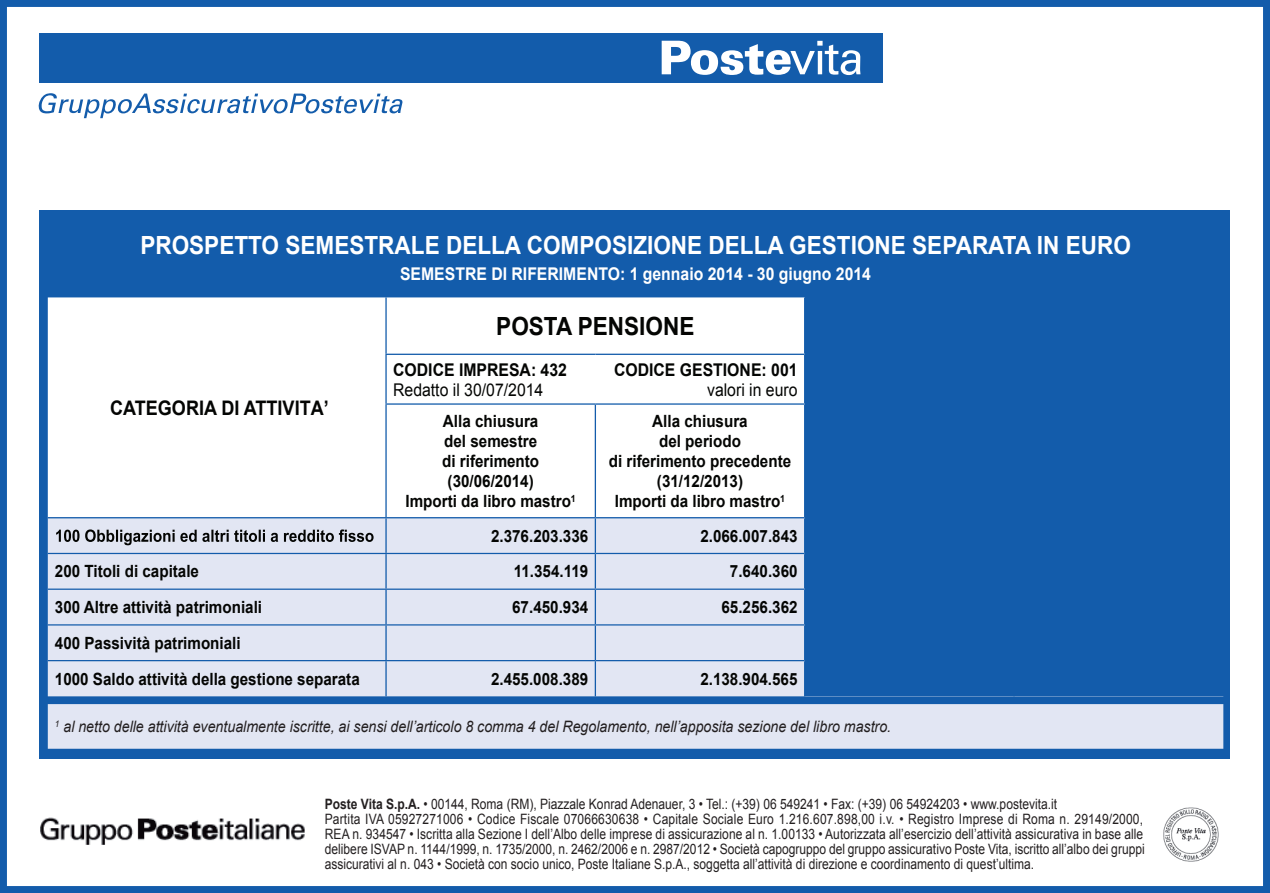
<style>
.page{position:relative;width:1270px;height:893px;background:#fff}
.page>*{position:absolute;margin:0;border:0;box-sizing:border-box;transform-origin:0 0}
.t1{font:700 24.97px "Arial";color:#fff;scale:.9 1}
.t2{font:700 24.97px "Arial";color:#040503;scale:.9 1}
.t3{font:700 20.03px "Arial";color:#040503;scale:.9 1}
.t4{font:700 17.55px "Arial";color:#fff;scale:.9 1}
.t5{font:700 17.55px "Arial";color:#040503;scale:.9 1}
.t6{font:17.55px "Arial";color:#040503;scale:.9 1}
.t7{font:700 16.88px/20px "Arial";color:#040503;text-align:center;scale:.9 1}
.t8{font:italic 15.75px "Arial";color:#231f20;scale:.9 1}
.t9{font:14.17px/15.1px "Arial";color:#231f20;scale:.84 1}
.s1{font-weight:700}
</style>
<div class="page">
<div style="left:0;top:0;width:1269px;height:893px;border:7px solid #135cab"></div>
<img style="left:1163px;top:807px;width:56px;height:55px">
<svg style="left:39px;top:93px;width:363px;height:25px"></svg>
<div style="left:39px;top:34px;width:596px;height:49px;background:#135cab"></div>
<div style="left:40px;top:210px;width:1189px;height:549px;background:#135cab"></div>
<div style="left:48px;top:297px;width:756px;height:220px;background:#fff"></div>
<svg style="left:48px;top:518px;width:1175px;height:231px;background:#d5ddee"></svg>
<hr style="left:385px;top:297px;width:1px;height:57px;background:#135cab">
<hr style="left:385px;top:355px;width:1px;height:48px;background:#135cab">
<hr style="left:385px;top:354px;width:210px;height:1px;background:#135cab">
<hr style="left:595px;top:354px;width:209px;height:1px;background:#135cab">
<hr style="left:385px;top:405px;width:1px;height:112px;background:#135cab">
<hr style="left:385px;top:403px;width:210px;height:2px;background:#135cab">
<hr style="left:594px;top:405px;width:2px;height:112px;background:#135cab">
<hr style="left:595px;top:403px;width:209px;height:2px;background:#135cab">
<hr style="left:385px;top:518px;width:1px;height:35px;background:#135cab">
<hr style="left:594px;top:518px;width:2px;height:35px;background:#135cab">
<hr style="left:48px;top:553px;width:338px;height:1px;background:#135cab">
<hr style="left:385px;top:554px;width:1px;height:35px;background:#135cab">
<hr style="left:386px;top:553px;width:209px;height:1px;background:#135cab">
<hr style="left:594px;top:554px;width:2px;height:35px;background:#135cab">
<hr style="left:595px;top:553px;width:209px;height:1px;background:#135cab">
<hr style="left:48px;top:589px;width:338px;height:1px;background:#135cab">
<hr style="left:385px;top:590px;width:1px;height:34px;background:#135cab">
<hr style="left:386px;top:589px;width:209px;height:1px;background:#135cab">
<hr style="left:594px;top:590px;width:2px;height:34px;background:#135cab">
<hr style="left:595px;top:589px;width:209px;height:1px;background:#135cab">
<hr style="left:48px;top:624px;width:338px;height:1px;background:#135cab">
<hr style="left:385px;top:625px;width:1px;height:35px;background:#135cab">
<hr style="left:386px;top:624px;width:209px;height:1px;background:#135cab">
<hr style="left:594px;top:625px;width:2px;height:35px;background:#135cab">
<hr style="left:595px;top:624px;width:209px;height:1px;background:#135cab">
<hr style="left:48px;top:660px;width:338px;height:1px;background:#135cab">
<hr style="left:385px;top:661px;width:1px;height:35px;background:#135cab">
<hr style="left:386px;top:660px;width:209px;height:1px;background:#135cab">
<hr style="left:594px;top:661px;width:2px;height:35px;background:#135cab">
<hr style="left:595px;top:660px;width:209px;height:1px;background:#135cab">
<svg style="left:56px;top:529px;width:317px;height:16px;background:#9ea1aa"></svg>
<img style="left:41px;top:817px;width:264px;height:28px">
<div style="left:576px;top:34px;width:306px;height:49px;background:#135cab"></div>
<svg style="left:661px;top:41px;width:199px;height:34px"></svg>
<div style="left:804px;top:297px;width:419px;height:399px;background:#135cab"></div>
<h1 class="t1" style="left:140px;top:229px;width:1101px">PROSPETTO SEMESTRALE DELLA COMPOSIZIONE DELLA GESTIONE SEPARATA IN EURO</h1>
<p class="t4" style="left:400px;top:262px;width:525px">SEMESTRE DI RIFERIMENTO: 1 gennaio 2014 - 30 giugno 2014</p>
<h2 class="t3" style="left:110px;top:394px;width:244px">CATEGORIA DI ATTIVITA’</h2>
<h1 class="t2" style="left:496px;top:309px;width:222px">POSTA PENSIONE</h1>
<p class="t5" style="left:393px;top:358px;width:195px">CODICE IMPRESA: 432</p>
<p class="t6" style="left:393px;top:378px;width:168px">Redatto il 30/07/2014</p>
<p class="t5" style="left:614px;top:358px;width:205px">CODICE GESTIONE: 001</p>
<p class="t6" style="left:707px;top:378px;width:102px">valori in euro</p>
<p class="t7" style="left:405px;top:411px;width:191px">Alla chiusura<br>del semestre<br>di riferimento (30/06/2014)<br>Importi da libro mastro<sup>1</sup></p>
<p class="t7" style="left:608px;top:411px;width:204px">Alla chiusura<br>del periodo<br>di riferimento precedente (31/12/2013)<br>Importi da libro mastro<sup>1</sup></p>
<p class="t7" style="left:491px;top:526px;width:109px">2.376.203.336</p>
<p class="t7" style="left:700px;top:526px;width:109px">2.066.007.843</p>
<p class="t7" style="left:55px;top:562px;width:162px">200 Titoli di capitale</p>
<p class="t7" style="left:514px;top:562px;width:84px">11.354.119</p>
<p class="t7" style="left:730px;top:562px;width:77px">7.640.360</p>
<p class="t7" style="left:55px;top:598px;width:232px">300 Altre attività patrimoniali</p>
<p class="t7" style="left:512px;top:598px;width:86px">67.450.934</p>
<p class="t7" style="left:721px;top:598px;width:86px">65.256.362</p>
<p class="t7" style="left:55px;top:626px;width:340px;line-height:35.8px;text-align:left">400 Passività patrimoniali<br>1000 Saldo attività della gestione separata</p>
<p class="t7" style="left:491px;top:669px;width:109px">2.455.008.389</p>
<p class="t7" style="left:700px;top:669px;width:109px">2.138.904.565</p>
<p class="t8" style="left:55px;top:716px;width:930px"><sup>1</sup> al netto delle attività eventualmente iscritte, ai sensi dell’articolo 8 comma 4 del Regolamento, nell’apposita sezione del libro mastro.</p>
<p class="t9" style="left:325px;top:797px;width:977px"><span class="s1">Poste Vita S.p.A.</span> • 00144, Roma (RM), Piazzale Konrad Adenauer, 3 • Tel.: (+39) 06 549241 • Fax: (+39) 06 54924203 • www.postevita.it<br>Partita IVA 05927271006 • Codice Fiscale 07066630638 • Capitale Sociale Euro 1.216.607.898,00 i.v. • Registro Imprese di Roma n. 29149/2000, REA n. 934547 • Iscritta alla Sezione I dell’Albo delle imprese di assicurazione al n. 1.00133 • Autorizzata all’esercizio dell’attività assicurativa in base alle delibere ISVAP n. 1144/1999, n. 1735/2000, n. 2462/2006 e n. 2987/2012 • Società capogruppo del gruppo assicurativo Poste Vita, iscritto all’albo dei gruppi assicurativi al n. 043 • Società con socio unico, Poste Italiane S.p.A., soggetta all’attività di direzione e coordinamento di quest’ultima.</p>
</div>
